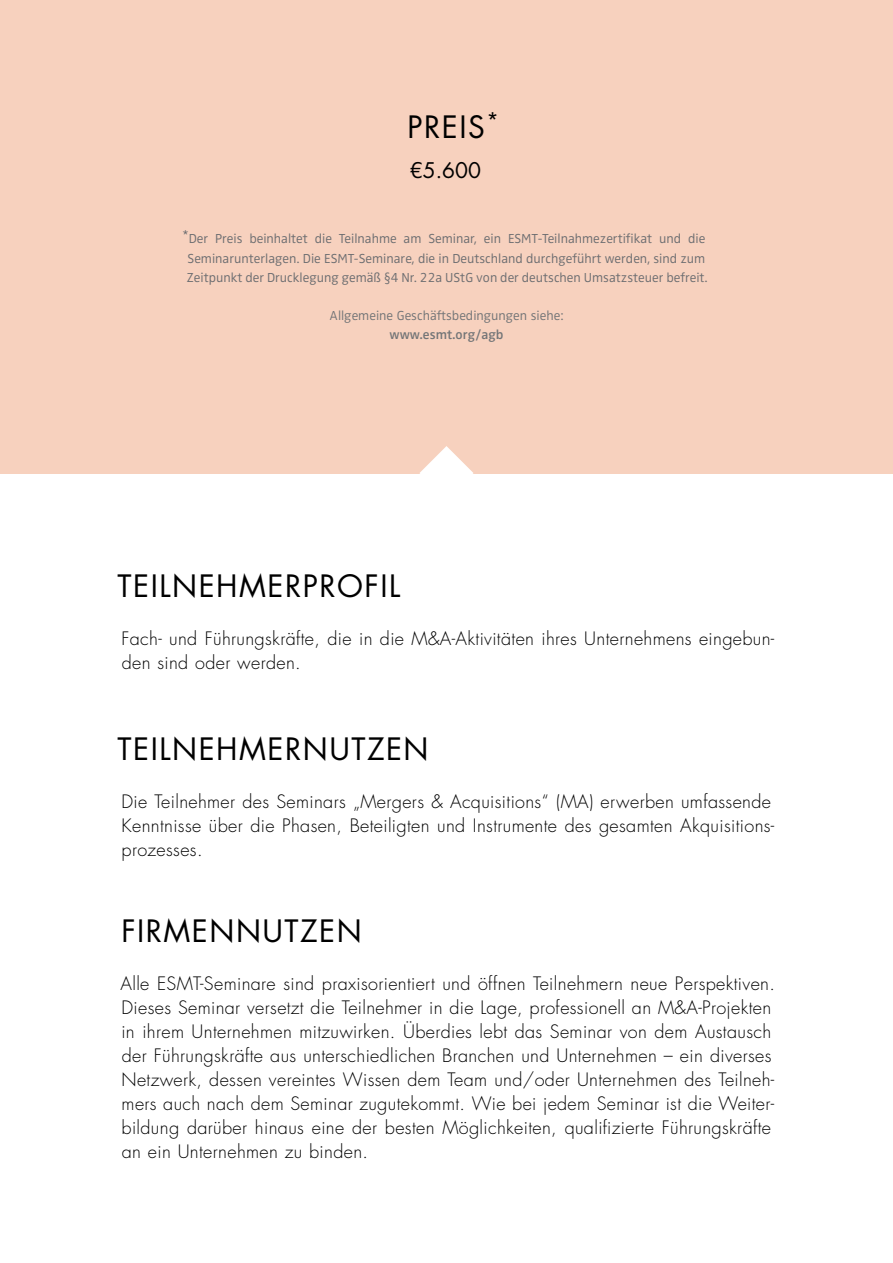
<style>
.page{position:relative;width:893px;height:1263px;background:#fff}
.page>*{position:absolute;margin:0;border:0;box-sizing:border-box;transform-origin:0 0}
.t1{font:30px "Futura Std";letter-spacing:.05em;color:#000}
.t2{font:21px "Futura Std";color:#000}
.t3{font:300 18px/24px "Futura Std";letter-spacing:.02em;color:#000}
.t4{font:300 13.5px/19.2px "Zwo OT";color:#6d6e71;text-align:center}
.t5{font:300 13.5px "Zwo OT";color:#737577}
.t6{font:600 13.5px "Zwo OT";color:#737577}
</style>
<div class="page">
<div style="left:0;top:0;width:893px;height:473px;background:#f7d1be"></div>
<svg style="left:419px;top:446px;width:55px;height:28px"></svg>
<h1 class="t1" style="left:408px;top:108px;width:93px">PREIS<sup>*</sup></h1>
<p class="t2" style="left:410px;top:157px;width:73px">€5.600</p>
<p class="t4" style="left:182px;top:230px;width:527px">*Der Preis beinhaltet die Teilnahme am Seminar, ein ESMT-Teilnahmezertifikat und die<br>Seminarunterlagen. Die ESMT-Seminare, die in Deutschland durchgeführt werden, sind zum<br>Zeitpunkt der Drucklegung gemäß §4 Nr. 22a UStG von der deutschen Umsatzsteuer befreit.</p>
<p class="t5" style="left:329px;top:308px;width:236px">Allgemeine Geschäftsbedingungen siehe:</p>
<p class="t6" style="left:390px;top:327px;width:115px">www.esmt.org/agb</p>
<h1 class="t1" style="left:118px;top:567px;width:284px">TEILNEHMERPROFIL</h1>
<p class="t3" style="left:122px;top:627px;width:654px">Fach- und Führungskräfte, die in die M&amp;A-Aktivitäten ihres Unternehmens eingebun&shy;den sind oder werden.</p>
<h1 class="t1" style="left:118px;top:730px;width:312px">TEILNEHMERNUTZEN</h1>
<p class="t3" style="left:122px;top:790px;width:654px">Die Teilnehmer des Seminars „Mergers &amp; Acquisitions“ (MA) erwerben umfassende<br>Kenntnisse über die Phasen, Beteiligten und Instrumente des gesamten Akquisitions&shy;prozesses.</p>
<h1 class="t1" style="left:121px;top:912px;width:242px">FIRMENNUTZEN</h1>
<p class="t3" style="left:120px;top:972px;width:656px">Alle ESMT-Seminare sind praxisorientiert und öffnen Teilnehmern neue Perspektiven.<br>Dieses Seminar versetzt die Teilnehmer in die Lage, professionell an M&amp;A-Projekten in ihrem Unternehmen mitzuwirken. Überdies lebt das Seminar von dem Austausch der Führungskräfte aus unterschiedlichen Branchen und Unternehmen – ein diverses Netzwerk, dessen vereintes Wissen dem Team und/oder Unternehmen des Teilneh&shy;mers auch nach dem Seminar zugutekommt. Wie bei jedem Seminar ist die Weiter&shy;bildung darüber hinaus eine der besten Möglichkeiten, qualifizierte Führungskräfte an ein Unternehmen zu binden.</p>
</div>
